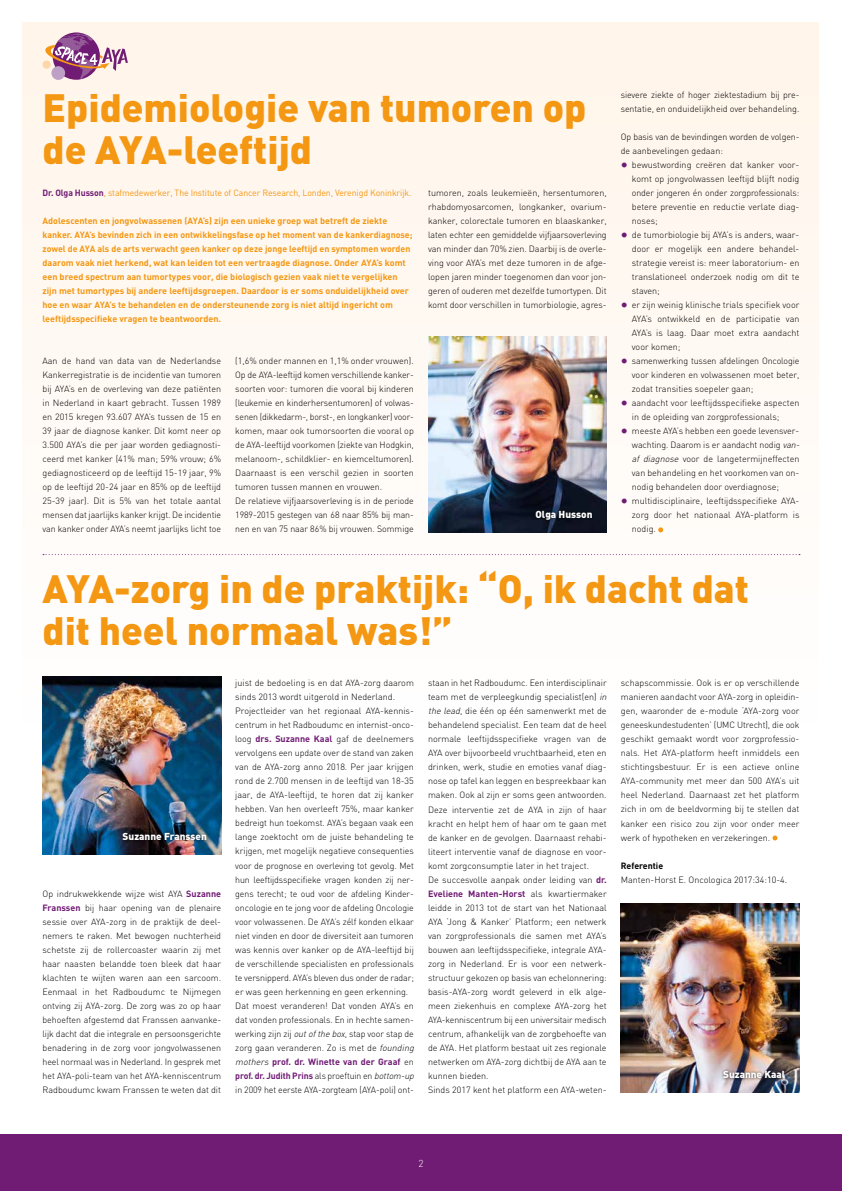
<style>
.page{position:relative;width:842px;height:1191px;background:#fff}
.page>*{position:absolute;margin:0;border:0;box-sizing:border-box;transform-origin:0 0}
.t1{font:900 39px/42px "DIN";color:#f49712}
.t2{font:900 10px "DIN";color:#fff}
.t3{font:300 10px "DIN";color:#fff}
.t4{font:300 9px/14px "DIN";color:#000;text-align:justify}
.t5{font:700 9px/14px "DIN";color:#f49712}
.t6{font:9px "DIN";letter-spacing:-.01em;color:#f49712}
.t7{font:700 9px "DIN";color:#000}
.s1{font-weight:700;color:#701c74}
.s2{font-weight:900;font-size:15px;color:#701c74}
.s3{font-style:italic}
</style>
<div class="page">
<div style="left:23px;top:23px;width:796px;height:700px;background:#fff9f3"></div>
<svg style="left:772px;top:835px;width:5px;height:5px"></svg>
<svg style="left:658px;top:527px;width:5px;height:5px"></svg>
<div style="left:0;top:1134px;width:842px;height:57px;background:#701c74"></div>
<svg style="left:44px;top:34px;width:84px;height:45px"></svg>
<div style="left:43px;top:60px;width:8px;height:9px;background:#fdd7aa;border-radius:50%"></div>
<div style="left:51px;top:66px;width:14px;height:14px;background:#bea0c6;border-radius:50%"></div>
<svg style="left:43px;top:554px;width:757px;height:1px"></svg>
<img style="left:428px;top:336px;width:179px;height:196px">
<div style="left:533px;top:508px;width:62px;height:15px;background:#000;opacity:.75"></div>
<img style="left:621px;top:903px;width:178px;height:189px">
<div style="left:720px;top:1068px;width:68px;height:13px;background:#000;opacity:.75"></div>
<img style="left:43px;top:676px;width:178px;height:178px">
<div style="left:120px;top:830px;width:90px;height:13px;background:#000;opacity:.75"></div>
<h1 class="t1" style="left:43px;top:85px;width:545px">Epidemiologie van tumoren op de AYA-leeftijd</h1>
<p class="t6" style="left:43px;top:187px;width:370px"><span class="s1">Dr. Olga Husson</span>, stafmedewerker, The Institute of Cancer Research, Londen, Verenigd Koninkrijk.</p>
<p class="t5" style="left:43px;top:214px;width:371px">Adolescenten en jongvolwassenen (AYA’s) zijn een unieke groep wat betreft de ziekte kanker. AYA’s bevinden zich in een ontwikkelingsfase op het moment van de kankerdiagnose; zowel de AYA als de arts verwacht geen kanker op deze jonge leeftijd en symptomen worden daarom vaak niet herkend, wat kan leiden tot een vertraagde diagnose. Onder AYA’s komt een breed spectrum aan tumortypes voor, die biologisch gezien vaak niet te vergelijken zijn met tumortypes bij andere leeftijdsgroepen. Daardoor is er soms onduidelijkheid over hoe en waar AYA’s te behandelen en de ondersteunende zorg is niet altijd ingericht om leeftijdsspecifieke vragen te beantwoorden.</p>
<p class="t4" style="left:43px;top:354px;width:180px">Aan de hand van data van de Nederlandse Kankerregistratie is de incidentie van tumoren bij AYA’s en de overleving van deze patiënten in Nederland in kaart gebracht. Tussen 1989 en 2015 kregen 93.607 AYA’s tussen de 15 en 39 jaar de diagnose kanker. Dit komt neer op 3.500 AYA’s die per jaar worden gediagnosti&shy;ceerd met kanker (41% man; 59% vrouw; 6% gediagnosticeerd op de leeftijd 15-19 jaar, 9% op de leeftijd 20-24 jaar en 85% op de leeftijd 25-39 jaar). Dit is 5% van het totale aantal mensen dat jaarlijks kanker krijgt. De incidentie van kanker onder AYA’s neemt jaarlijks licht toe</p>
<p class="t4" style="left:235px;top:354px;width:180px;text-align:left">(1,6% onder mannen en 1,1% onder vrouwen).<br>Op de AYA-leeftijd komen verschillende kanker&shy;soorten voor: tumoren die vooral bij kinderen (leukemie en kinderhersentumoren) of volwas&shy;senen (dikkedarm-, borst-, en longkanker) voor&shy;komen, maar ook tumorsoorten die vooral op de AYA-leeftijd voorkomen (ziekte van Hodgkin, melanoom-, schildklier- en kiemceltumoren).<br>Daarnaast is een verschil gezien in soorten tumoren tussen mannen en vrouwen.<br>De relatieve vijfjaarsoverleving is in de periode 1989-2015 gestegen van 68 naar 85% bij man&shy;nen en van 75 naar 86% bij vrouwen. Sommige</p>
<p class="t4" style="left:428px;top:186px;width:180px">tumoren, zoals leukemieën, hersentumoren, rhabdomyosarcomen, longkanker, ovarium&shy;kanker, colorectale tumoren en blaaskanker, laten echter een gemiddelde vijfjaarsoverleving van minder dan 70% zien. Daarbij is de overle&shy;ving voor AYA’s met deze tumoren in de afge&shy;lopen jaren minder toegenomen dan voor jon&shy;geren of ouderen met dezelfde tumortypen. Dit komt door verschillen in tumorbiologie, agres-</p>
<p class="t2" style="left:535px;top:508px;width:58px">Olga Husson</p>
<p class="t4" style="left:621px;top:88px;width:180px">sievere ziekte of hoger ziektestadium bij pre&shy;sentatie, en onduidelijkheid over behandeling.</p>
<p class="t4" style="left:621px;top:130px;width:180px">Op basis van de bevindingen worden de volgen&shy;de aanbevelingen gedaan:</p>
<p class="t4" style="left:632px;top:158px;width:169px;text-indent:-11px"><span class="s2">•</span> bewustwording creëren dat kanker voor&shy;komt op jongvolwassen leeftijd blijft nodig onder jongeren én onder zorgprofessionals: betere preventie en reductie verlate diag&shy;noses;</p>
<p class="t4" style="left:632px;top:228px;width:169px;text-indent:-11px"><span class="s2">•</span> de tumorbiologie bij AYA’s is anders, waar&shy;door er mogelijk een andere behandel&shy;strategie vereist is: meer laboratorium- en translationeel onderzoek nodig om dit te staven;</p>
<p class="t4" style="left:632px;top:298px;width:169px;text-indent:-11px"><span class="s2">•</span> er zijn weinig klinische trials specifiek voor AYA’s ontwikkeld en de participatie van AYA’s is laag. Daar moet extra aandacht voor komen;</p>
<p class="t4" style="left:632px;top:354px;width:169px;text-indent:-11px"><span class="s2">•</span> samenwerking tussen afdelingen Oncologie voor kinderen en volwassenen moet beter, zodat transities soepeler gaan;</p>
<p class="t4" style="left:632px;top:396px;width:169px;text-indent:-11px"><span class="s2">•</span> aandacht voor leeftijdsspecifieke aspecten in de opleiding van zorgprofessionals;</p>
<p class="t4" style="left:632px;top:424px;width:171px;text-align:left;text-indent:-11px"><span class="s2">•</span> meeste AYA’s hebben een goede levensver&shy;wachting. Daarom is er aandacht nodig <span class="s3">van&shy;af diagnose</span> voor de langetermijneffecten van behandeling en het voorkomen van on&shy;nodig behandelen door overdiagnose;</p>
<p class="t4" style="left:632px;top:494px;width:169px;text-indent:-11px"><span class="s2">•</span> multidisciplinaire, leeftijdsspecifieke AYA&shy;zorg door het nationaal AYA-platform is nodig.</p>
<h1 class="t1" style="left:43px;top:566px;width:708px">AYA-zorg in de praktijk: “O, ik dacht dat dit heel normaal was!”</h1>
<p class="t2" style="left:123px;top:830px;width:86px">Suzanne Franssen</p>
<p class="t4" style="left:43px;top:886px;width:180px">Op indrukwekkende wijze wist AYA <span class="s1">Suzanne Franssen</span> bij haar opening van de plenaire sessie over AYA-zorg in de praktijk de deel&shy;nemers te raken. Met bewogen nuchterheid schetste zij de rollercoaster waarin zij met haar naasten belandde toen bleek dat haar klachten te wijten waren aan een sarcoom.<br>Eenmaal in het Radboudumc te Nijmegen ontving zij AYA-zorg. De zorg was zo op haar behoeften afgestemd dat Franssen aanvanke&shy;lijk dacht dat die integrale en persoonsgerichte benadering in de zorg voor jongvolwassenen heel normaal was in Nederland. In gesprek met het AYA-poli-team van het AYA-kenniscentrum Radboudumc kwam Franssen te weten dat dit</p>
<p class="t4" style="left:235px;top:676px;width:182px;text-align:left">juist de bedoeling is en dat AYA-zorg daarom sinds 2013 wordt uitgerold in Nederland.<br>Projectleider van het regionaal AYA-kennis&shy;centrum in het Radboudumc en internist-onco&shy;loog <span class="s1">drs. Suzanne Kaal</span> gaf de deelnemers vervolgens een update over de stand van zaken van de AYA-zorg anno 2018. Per jaar krijgen rond de 2.700 mensen in de leeftijd van 18-35 jaar, de AYA-leeftijd, te horen dat zij kanker hebben. Van hen overleeft 75%, maar kanker bedreigt hun toekomst. AYA’s begaan vaak een lange zoektocht om de juiste behandeling te krijgen, met mogelijk negatieve consequenties voor de prognose en overleving tot gevolg. Met hun leeftijdsspecifieke vragen konden zij ner&shy;gens terecht; te oud voor de afdeling Kinder&shy;oncologie en te jong voor de afdeling Oncologie voor volwassenen. De AYA’s zélf konden elkaar niet vinden en door de diversiteit aan tumoren was kennis over kanker op de AYA-leeftijd bij de verschillende specialisten en professionals te versnipperd. AYA’s bleven dus onder de radar; er was geen herkenning en geen erkenning.<br>Dat moest veranderen! Dat vonden AYA’s en dat vonden professionals. En in hechte samen&shy;werking zijn zij <span class="s3">outofthe box</span>, stap voor stap de zorg gaan veranderen. Zo is met de <span class="s3">founding mothers</span> <span class="s1">prof. dr. Winette van der Graaf</span> en <span class="s1">prof. dr. Judith Prins</span> als proeftuin en <span class="s3">bottom-up </span>in 2009 het eerste AYA-zorgteam (AYA-poli) ont-</p>
<p class="t4" style="left:428px;top:676px;width:182px;text-align:left">staan in het Radboudumc. Een interdisciplinair team met de verpleegkundig specialist(en) <span class="s3">in the lead</span>, die één op één samenwerkt met de behandelend specialist. Een team dat de heel normale leeftijdsspecifieke vragen van de AYA over bijvoorbeeld vruchtbaarheid, eten en drinken, werk, studie en emoties vanaf diag&shy;nose op tafel kan leggen en bespreekbaar kan maken. Ook al zijn er soms geen antwoorden.<br>Deze interventie zet de AYA in zijn of haar kracht en helpt hem of haar om te gaan met de kanker en de gevolgen. Daarnaast rehabi&shy;liteert interventie vanaf de diagnose en voor&shy;komt zorgconsumptie later in het traject.<br>De succesvolle aanpak onder leiding van <span class="s1">dr.<br>Eveliene Manten-Horst</span> als kwartiermaker leidde in 2013 tot de start van het Nationaal AYA ‘Jong &amp; Kanker’ Platform; een netwerk van zorgprofessionals die samen met AYA’s bouwen aan leeftijdsspecifieke, integrale AYA&shy;zorg in Nederland. Er is voor een netwerk&shy;structuur gekozen op basis van echelonnering: basis-AYA-zorg wordt geleverd in elk alge&shy;meen ziekenhuis en complexe AYA-zorg het AYA-kenniscentrum bij een universitair medisch centrum, afhankelijk van de zorgbehoefte van de AYA. Het platform bestaat uit zes regionale netwerken om AYA-zorg dichtbij de AYA aan te kunnen bieden.<br>Sinds 2017 kent het platform een AYA-weten-</p>
<p class="t4" style="left:621px;top:676px;width:180px">schapscommissie. Ook is er op verschillende manieren aandacht voor AYA-zorg in opleidin&shy;gen, waaronder de e-module ‘AYA-zorg voor geneeskundestudenten’ (UMC Utrecht), die ook geschikt gemaakt wordt voor zorgprofessio&shy;nals. Het AYA-platform heeft inmiddels een stichtingsbestuur. Er is een actieve online AYA-community met meer dan 500 AYA’s uit heel Nederland. Daarnaast zet het platform zich in om de beeldvorming bij te stellen dat kanker een risico zou zijn voor onder meer werk of hypotheken en verzekeringen.</p>
<p class="t7" style="left:621px;top:859px;width:44px">Referentie</p>
<p class="t4" style="left:621px;top:872px;width:168px">Manten-Horst E. Oncologica 2017:34:10-4.</p>
<p class="t2" style="left:723px;top:1068px;width:64px">Suzanne Kaal</p>
<p class="t3" style="left:418px;top:1156px;width:7px">2</p>
</div>
